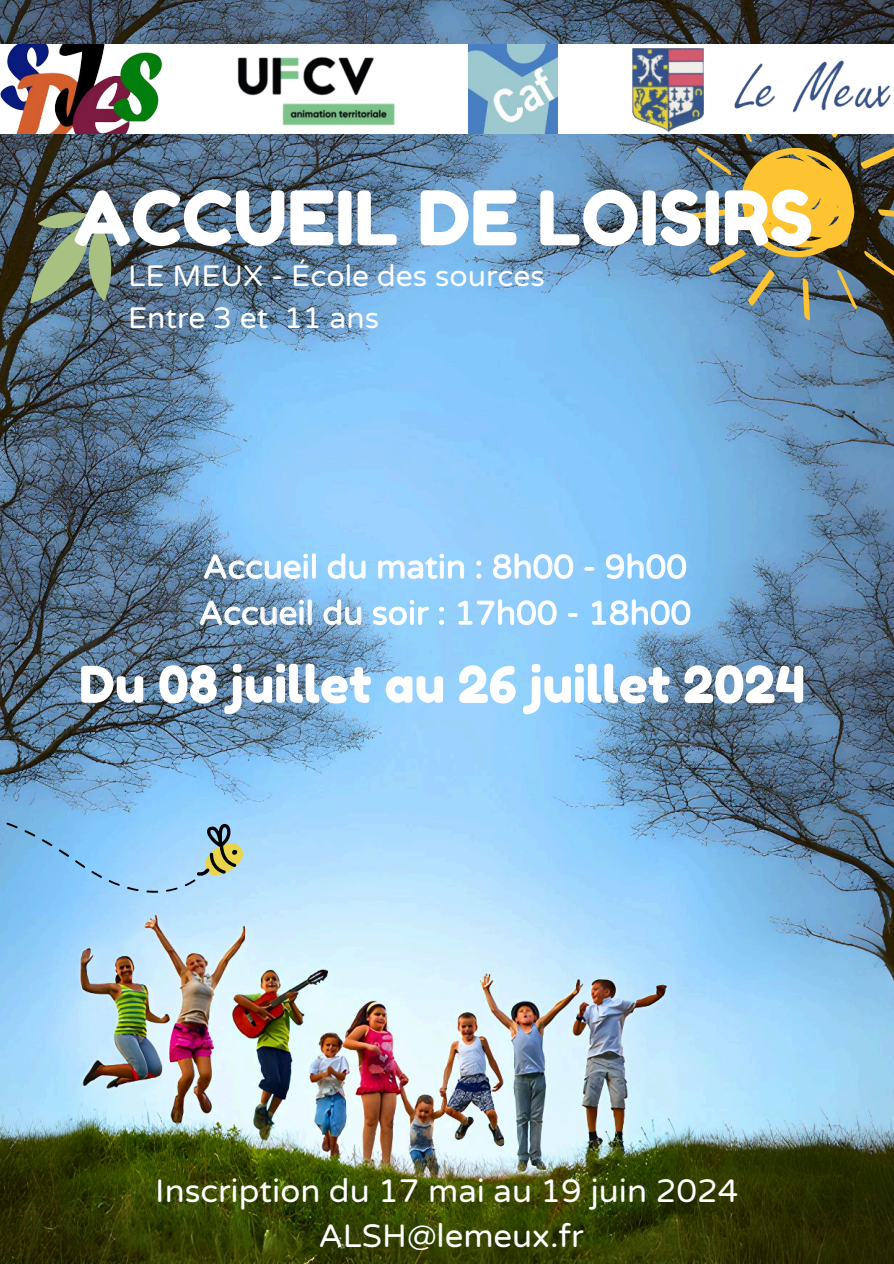
<style>
.page{position:relative;width:894px;height:1264px;background:#fff}
.page>*{position:absolute;margin:0;border:0;box-sizing:border-box;transform-origin:0 0}
.t1{font:75px "Fredoka One";color:#fff}
.t2{font:50.4px "Fredoka One";color:#fff}
.t3{font:33px/46.2px "Varela Round";color:#fff}
.t4{font:32.85px/45px "Varela Round";color:#fff;text-align:center}
.t5{font:30px/41.7px "Varela Round";color:#fff}
</style>
<div class="page">
<img style="left:0;top:0;width:893px;height:1263px">
<img style="left:689px;top:134px;width:204px;height:187px">
<div style="left:0;top:45px;width:893px;height:89px;background:#fff"></div>
<img style="left:0;top:45px;width:162px;height:89px">
<img style="left:632px;top:48px;width:259px;height:85px">
<img style="left:237px;top:56px;width:158px;height:70px">
<img style="left:468px;top:45px;width:89px;height:89px">
<img style="left:30px;top:209px;width:85px;height:94px">
<svg style="left:0;top:755px;width:244px;height:172px;background:#88bee6"></svg>
<svg style="left:203px;top:553px;width:279px;height:26px;background:#9eccf0"></svg>
<svg style="left:492px;top:553px;width:194px;height:26px;background:#a1d3fc"></svg>
<img style="left:199px;top:599px;width:245px;height:26px">
<svg style="left:457px;top:599px;width:233px;height:26px;background:#9ed3fb"></svg>
<h1 class="t1" style="left:74px;top:172px;width:740px">ACCUEIL DE LOISIRS</h1>
<p class="t5" style="left:128px;top:254px;width:418px">LE MEUX - École des sources<br>Entre 3 et 11 ans</p>
<p class="t3" style="left:199px;top:543px;width:494px">Accueil du matin : 8h00 - 9h00<br>Accueil du soir : 17h00 - 18h00</p>
<h2 class="t2" style="left:79px;top:653px;width:727px">Du 08 juillet au 26 juillet 2024</h2>
<p class="t4" style="left:155px;top:1167px;width:584px">Inscription du 17 mai au 19 juin 2024<br>ALSH@lemeux.fr</p>
</div>
